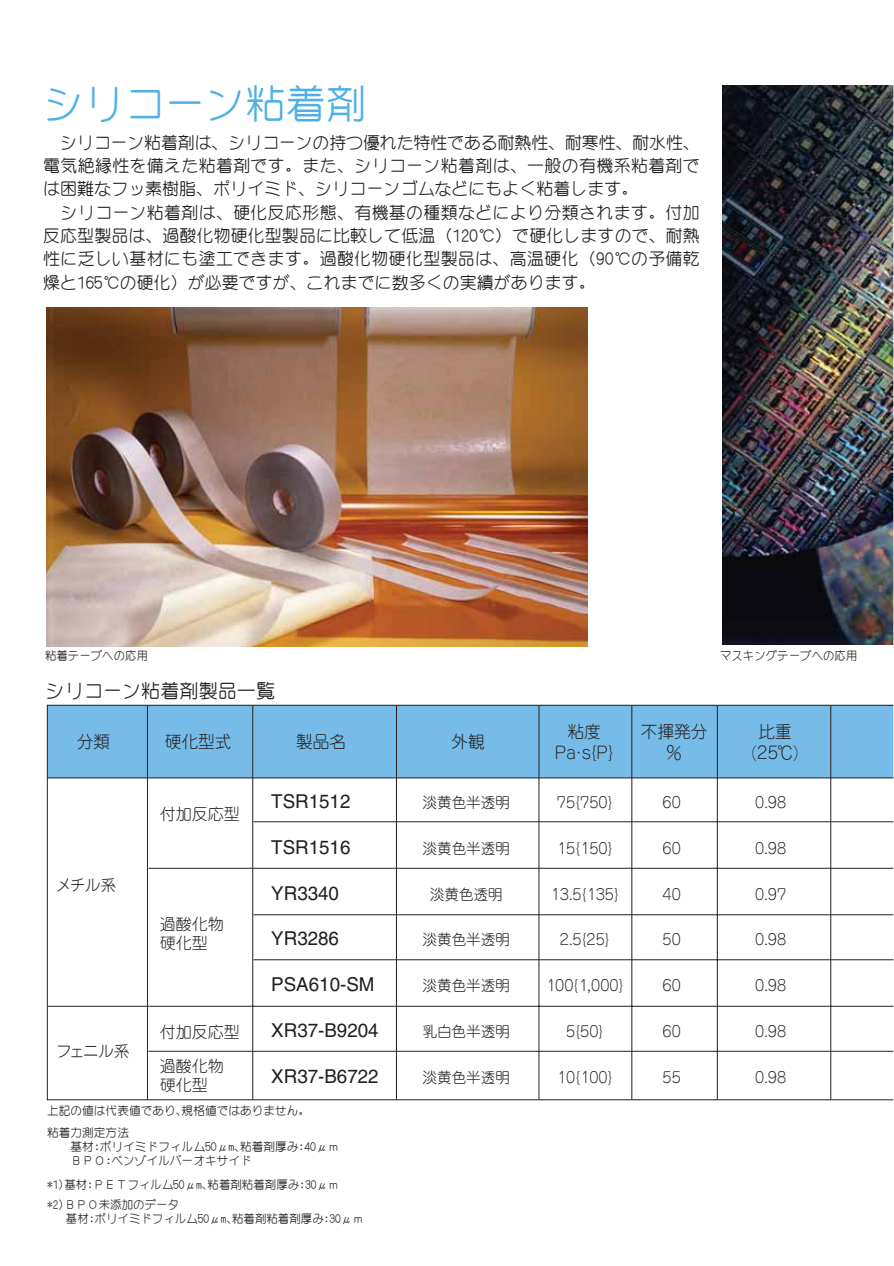
<style>
.page{position:relative;width:894px;height:1266px;background:#fff}
.page>*{position:absolute;margin:0;border:0;box-sizing:border-box;transform-origin:0 0}
.t1{font:40.35px "Yenti EG Medium SJIS";color:#4fb0e3}
.t2{font:19.2px "Helvetica";color:#231f20}
.t3{font:19.2px "Yenti EG Medium SJIS";color:#231f20}
.t4{font:16.95px/23.4px "Yenti EG Medium SJIS";letter-spacing:.005em;color:#231f20}
.t5{font:300 16.95px/20.7px "Jun 101";color:#231f20;text-align:center}
.t6{font:300 15.9px/19.5px "Jun 101";color:#231f20}
.t7{font:300 14.85px "Jun 101";color:#231f20}
.t8{font:11.7px/22.6px "Yenti EG Medium SJIS";color:#231f20}
</style>
<div class="page">
<img style="left:47px;top:307px;width:541px;height:339px">
<img style="left:723px;top:85px;width:170px;height:560px">
<svg style="left:47px;top:705px;width:846px;height:395px"></svg>
<hr style="left:396px;top:706px;width:1px;height:394px;background:#231f20">
<hr style="left:48px;top:1006px;width:845px;height:1px;background:#231f20">
<hr style="left:253px;top:706px;width:1px;height:394px;background:#231f20">
<hr style="left:539px;top:706px;width:1px;height:394px;background:#231f20">
<hr style="left:632px;top:706px;width:1px;height:394px;background:#231f20">
<hr style="left:831px;top:706px;width:1px;height:394px;background:#231f20">
<hr style="left:147px;top:706px;width:1px;height:394px;background:#231f20">
<hr style="left:717px;top:706px;width:1px;height:394px;background:#231f20">
<hr style="left:148px;top:868px;width:745px;height:1px;background:#231f20">
<hr style="left:148px;top:1051px;width:745px;height:1px;background:#231f20">
<hr style="left:254px;top:822px;width:639px;height:1px;background:#231f20">
<hr style="left:254px;top:915px;width:639px;height:1px;background:#231f20">
<hr style="left:254px;top:960px;width:639px;height:1px;background:#231f20">
<hr style="left:48px;top:778px;width:845px;height:1px;background:#231f20">
<h1 class="t1" style="left:44px;top:83px;width:325px">シリコーン粘着剤</h1>
<p class="t4" style="left:43px;top:131px;width:658px">　シリコーン粘着剤は、シリコーンの持つ優れた特性である耐熱性、耐寒性、耐水性、電気絶縁性を備えた粘着剤です。また、シリコーン粘着剤は、一般の有機系粘着剤では困難なフッ素樹脂、ポリイミド、シリコーンゴムなどにもよく粘着します。<br>　シリコーン粘着剤は、硬化反応形態、有機基の種類などにより分類されます。付加反応型製品は、過酸化物硬化型製品に比較して低温（120℃）で硬化しますので、耐熱性に乏しい基材にも塗工できます。過酸化物硬化型製品は、高温硬化（90℃の予備乾燥と165℃の硬化）が必要ですが、これまでに数多くの実績があります。</p>
<p class="t8" style="left:45px;top:645px;width:105px">粘着テープへの応用</p>
<p class="t8" style="left:720px;top:645px;width:139px">マスキングテープへの応用</p>
<p class="t3" style="left:46px;top:681px;width:231px">シリコーン粘着剤製品一覧</p>
<p class="t5" style="left:77px;top:734px;width:35px">分類</p>
<p class="t5" style="left:165px;top:734px;width:68px">硬化型式</p>
<p class="t5" style="left:296px;top:734px;width:52px">製品名</p>
<p class="t5" style="left:452px;top:734px;width:35px">外観</p>
<p class="t5" style="left:555px;top:723px;width:60px">粘度<br>Pa・s{P}</p>
<p class="t5" style="left:641px;top:723px;width:68px">不揮発分％</p>
<p class="t5" style="left:751px;top:723px;width:49px">比重(25℃)</p>
<p class="t6" style="left:56px;top:877px;width:62px">メチル系</p>
<p class="t6" style="left:56px;top:1044px;width:75px">フェニル系</p>
<p class="t6" style="left:160px;top:807px;width:81px">付加反応型</p>
<p class="t6" style="left:160px;top:916px;width:65px">過酸化物硬化型</p>
<p class="t6" style="left:160px;top:1017px;width:81px;line-height:34.2px">付加反応型過酸化物</p>
<p class="t6" style="left:160px;top:1078px;width:49px">硬化型</p>
<p class="t2" style="left:271px;top:794px;width:81px">TSR1512</p>
<p class="t7" style="left:423px;top:797px;width:89px">淡黄色半透明</p>
<p class="t7" style="left:557px;top:797px;width:57px">75{750}</p>
<p class="t7" style="left:663px;top:797px;width:20px">60</p>
<p class="t7" style="left:755px;top:797px;width:33px">0.98</p>
<p class="t2" style="left:271px;top:840px;width:81px">TSR1516</p>
<p class="t7" style="left:423px;top:843px;width:89px">淡黄色半透明</p>
<p class="t7" style="left:557px;top:843px;width:57px">15{150}</p>
<p class="t7" style="left:663px;top:843px;width:20px">60</p>
<p class="t7" style="left:755px;top:843px;width:33px">0.98</p>
<p class="t2" style="left:271px;top:886px;width:69px">YR3340</p>
<p class="t7" style="left:430px;top:888px;width:74px">淡黄色透明</p>
<p class="t7" style="left:551px;top:888px;width:70px">13.5{135}</p>
<p class="t7" style="left:663px;top:888px;width:20px">40</p>
<p class="t7" style="left:755px;top:888px;width:33px">0.97</p>
<p class="t2" style="left:271px;top:932px;width:69px">YR3286</p>
<p class="t7" style="left:423px;top:934px;width:89px">淡黄色半透明</p>
<p class="t7" style="left:560px;top:934px;width:51px">2.5{25}</p>
<p class="t7" style="left:663px;top:934px;width:20px">50</p>
<p class="t7" style="left:755px;top:934px;width:33px">0.98</p>
<p class="t2" style="left:271px;top:977px;width:105px">PSA610-SM</p>
<p class="t7" style="left:423px;top:980px;width:89px">淡黄色半透明</p>
<p class="t7" style="left:546px;top:980px;width:79px">100{1,000}</p>
<p class="t7" style="left:663px;top:980px;width:20px">60</p>
<p class="t7" style="left:755px;top:980px;width:33px">0.98</p>
<p class="t2" style="left:271px;top:1023px;width:109px">XR37-B9204</p>
<p class="t7" style="left:423px;top:1026px;width:89px">乳白色半透明</p>
<p class="t7" style="left:566px;top:1026px;width:39px">5{50}</p>
<p class="t7" style="left:663px;top:1026px;width:20px">60</p>
<p class="t7" style="left:755px;top:1026px;width:33px">0.98</p>
<p class="t2" style="left:271px;top:1069px;width:109px">XR37-B6722</p>
<p class="t7" style="left:423px;top:1072px;width:89px">淡黄色半透明</p>
<p class="t7" style="left:557px;top:1072px;width:57px">10{100}</p>
<p class="t7" style="left:663px;top:1072px;width:20px">55</p>
<p class="t7" style="left:755px;top:1072px;width:33px">0.98</p>
<p class="t8" style="left:47px;top:1100px;width:265px">上記の値は代表値であり、規格値ではありません。粘着力測定方法</p>
<p class="t8" style="left:47px;top:1140px;width:294px;line-height:14px">　　基材：ポリイミドフィルム50μm、粘着剤厚み：40μｍ　　ＢＰＯ：ベンゾイルパーオキサイド</p>
<p class="t8" style="left:47px;top:1175px;width:294px;line-height:20px">*1)基材：ＰＥＴフィルム50μm、粘着剤粘着剤厚み：30μｍ*2)ＢＰＯ未添加のデータ</p>
<p class="t8" style="left:47px;top:1207px;width:318px">　　基材：ポリイミドフィルム50μm、粘着剤粘着剤厚み：30μｍ</p>
</div>
